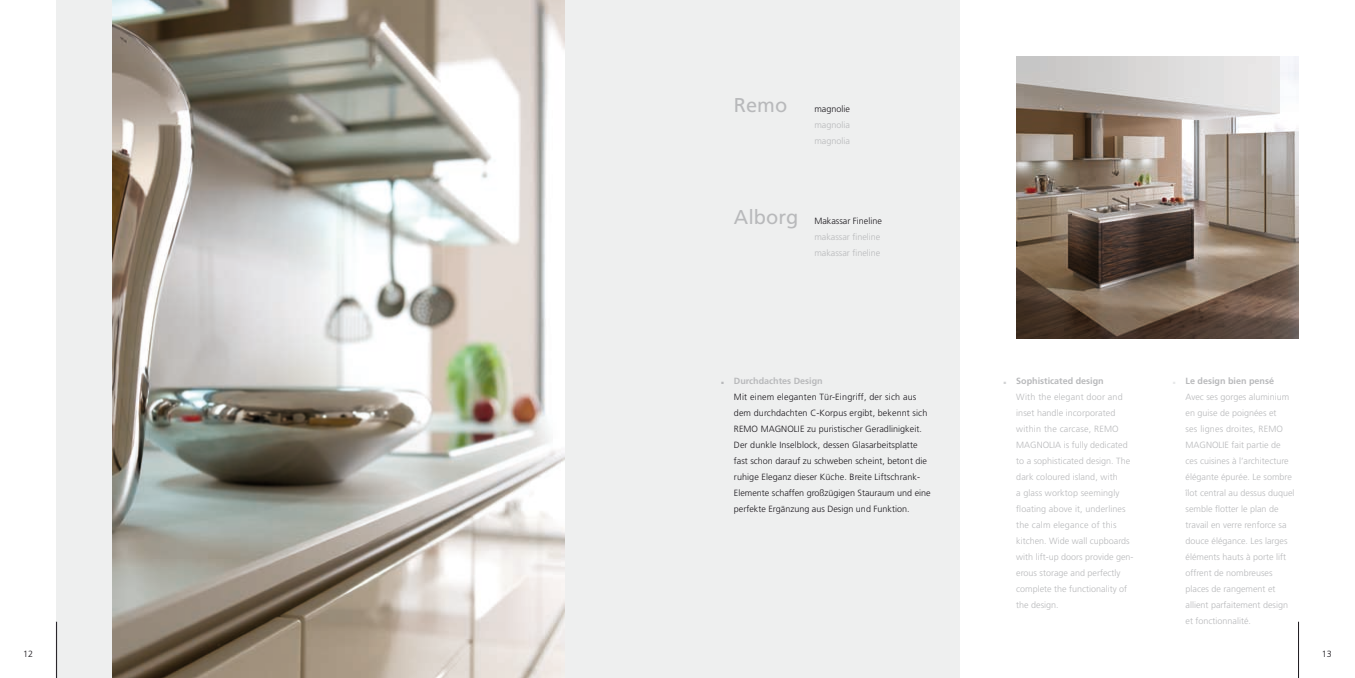
<style>
.page{position:relative;width:1355px;height:678px;background:#fff}
.page>*{position:absolute;margin:0;border:0;box-sizing:border-box;transform-origin:0 0}
.t1{font:20px "Frutiger";color:#b8b9bb}
.t2{font:20px "Frutiger";color:#d2d3d4}
.t3{font:20px "Frutiger";color:#e8e9ea}
.t4{font:300 9px/16px "Frutiger";color:#b8b9bb}
.t5{font:300 9px/16px "Frutiger";letter-spacing:.005em;color:#1a171c}
.t6{font:700 9px "Frutiger";color:#b8b9bb}
</style>
<div class="page">
<div style="left:56px;top:0;width:621px;height:677px;background:#eeefef"></div>
<hr style="left:56px;top:621px;width:1px;height:56px;background:#1a171c">
<div style="left:677px;top:0;width:283px;height:677px;background:#eeefef"></div>
<hr style="left:1298px;top:621px;width:1px;height:56px;background:#1a171c">
<img style="left:1016px;top:56px;width:283px;height:283px">
<img style="left:113px;top:0;width:452px;height:677px">
<h1 class="t1" style="left:734px;top:93px;width:55px">Remo</h1>
<p class="t5" style="left:814px;top:101px;width:37px">magnolie</p>
<p class="t4" style="left:814px;top:117px;width:37px">magnolia magnolia</p>
<h1 class="t1" style="left:734px;top:205px;width:66px">Alborg</h1>
<p class="t5" style="left:814px;top:213px;width:69px">Makassar Fineline</p>
<p class="t4" style="left:814px;top:229px;width:68px">makassar fineline makassar fineline</p>
<p class="t6" style="left:734px;top:376px;width:90px">Durchdachtes Design</p>
<p class="t5" style="left:734px;top:389px;width:195px">M it einem eleganten Tür-Eingriff, der sich aus dem durchdachten C-Korpus ergibt, bekennt sich<br>REMO</p>
<p class="t6" style="left:1016px;top:376px;width:89px">Sophisticated design</p>
<p class="t4" style="left:1016px;top:389px;width:119px">With the elegant door and inset handle incorporated within the carcase, REMO<br>MAGNOLIA is fully dedicated to a sophisticated design. The dark coloured island, with<br>a glass worktop seemingly floating above it, underlines the calm elegance of this kitchen. Wide wall cupboards with lift-up doors provide gen&shy;erous storage and perfectly complete the functionality of the design.</p>
<h1 class="t1" style="left:720px;top:365px;width:7px">.</h1>
<h1 class="t2" style="left:1002px;top:365px;width:7px">.</h1>
<h1 class="t3" style="left:1171px;top:365px;width:7px">.</h1>
<p class="t5" style="left:734px;top:421px;width:198px;text-indent:73px">zu puristischer Geradlinigkeit.<br>Der dunkle Inselblock, dessen Glasarbeitsplatte fast schon darauf zu schweben scheint, betont die ruhige Eleganz dieser Küche. Breite Liftschrank-Elemente schaffen großzügigen Stauraum und eine perfekte Ergänzung aus Design und Funktion.</p>
<p class="t5" style="left:761px;top:421px;width:32px">MAGNOLIE</p>
<p class="t6" style="left:1186px;top:376px;width:90px">Le design bien pensé</p>
<p class="t4" style="left:1186px;top:389px;width:105px">Avec ses gorges aluminium en guise de poignées et ses lignes droites, REMO<br>MAGNOLIE</p>
<p class="t4" style="left:1186px;top:437px;width:111px;text-indent:46px">fait partie de ces cuisines à l’architecture élégante épurée. Le sombre îlot central au dessus duquel semble flotter le plan de travail en verre renforce sa douce élégance. Les larges éléments hauts à porte lift offrent de nombreuses places de rangement et allient parfaitement design et fonctionnalité.</p>
<p class="t5" style="left:23px;top:645px;width:12px">12</p>
<p class="t5" style="left:1322px;top:645px;width:12px">13</p>
</div>
